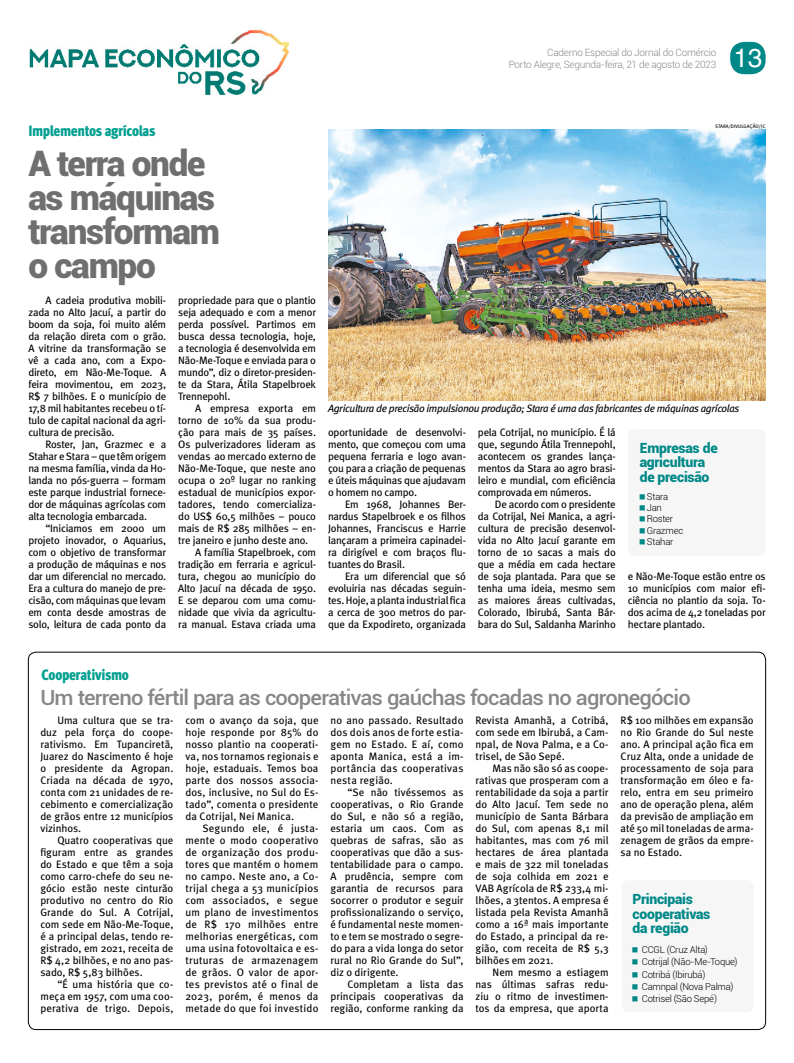
<style>
.page{position:relative;width:794px;height:1063px;background:#fff}
.page>*{position:absolute;margin:0;border:0;box-sizing:border-box;transform-origin:0 0}
.Abre{font:900 35.2px/34px "Roboto";letter-spacing:-.04em;color:#706f6f}
.t1{font:26px "Helvetica";color:#fff}
.Matéria_3_2{font:500 20.9px "Roboto";letter-spacing:-.04em;color:#878787;scale:1.05 1}
.CARTOLA{font:900 15px "Meta Cond";letter-spacing:-.03em;color:#009f90}
.SUBTIT_BOX{font:900 14px/14.8px "Roboto";letter-spacing:-.02em;color:#088}
.TEXTO{font:10.8px/12px "Meta";letter-spacing:-.01em;color:#000;text-align:justify}
.Legenda{font:italic 10.6px "Meta";letter-spacing:-.03em;color:#000}
.t2{font:300 10px "Roboto";letter-spacing:-.025em;color:#878787}
.TEXTO-2{font:300 9.5px "Roboto";letter-spacing:-.025em;color:#000}
.Crédito{font:5px "Meta Book Caps";color:#000}
</style>
<div class="page">
<div style="left:730px;top:42px;width:35px;height:32px;background:#088;border-radius:14px"></div>
<img style="left:29px;top:29px;width:261px;height:66px">
<div style="left:628px;top:429px;width:137px;height:127px;background:#f6f6f6;border-radius:7px"></div>
<div style="left:622px;top:880px;width:131px;height:132px;background:#f6f6f6;border-radius:7px"></div>
<img style="left:328px;top:129px;width:437px;height:271px">
<p class="t2" style="left:547px;top:46px;width:171px">Caderno Especial do Jornal do Comércio</p>
<p class="t2" style="left:508px;top:57px;width:209px">Porto Alegre, Segunda-feira, 21 de agosto de 2023</p>
<p class="t1" style="left:733px;top:43px;width:30px">13</p>
<p class="CARTOLA" style="left:28px;top:121px;width:129px">Implementos agrícolas</p>
<p class="Abre" style="left:28px;top:145px;width:193px">A terra onde as máquinas transformam o campo</p>
<p class="TEXTO" style="left:28px;top:294px;width:139px;text-indent:17px">A cadeia produtiva mobili&shy;zada no Alto Jacuí, a partir do boom da soja, foi muito além da relação direta com o grão.<br>A vitrine da transformação se vê a cada ano, com a Expo&shy;direto, em Não-Me-Toque. A feira movimentou, em 2023, R$ 7 bilhões. E o município de 17,8 mil habitantes recebeu o tí&shy;tulo de capital nacional da agri&shy;cultura de precisão.</p>
<p class="TEXTO" style="left:28px;top:438px;width:139px;text-indent:17px">Roster, Jan, Grazmec e a Stahar e Stara – que têm origem na mesma família, vinda da Ho&shy;landa no pós-guerra – formam este parque industrial fornece&shy;dor de máquinas agrícolas com alta tecnologia embarcada.</p>
<p class="TEXTO" style="left:28px;top:522px;width:139px;text-indent:17px">“Iniciamos em 2000 um projeto inovador, o Aquarius, com o objetivo de transformar a produção de máquinas e nos dar um diferencial no mercado.<br>Era a cultura do manejo de pre&shy;cisão, com máquinas que levam em conta desde amostras de solo, leitura de cada ponto da</p>
<p class="TEXTO" style="left:178px;top:294px;width:139px">propriedade para que o plantio seja adequado e com a menor perda possível. Partimos em busca dessa tecnologia, hoje, a tecnologia é desenvolvida em Não-Me-Toque e enviada para o mundo”, diz o diretor-presiden&shy;te da Stara, Átila Stapelbroek Trennepohl.</p>
<p class="TEXTO" style="left:178px;top:402px;width:139px;text-indent:17px">A empresa exporta em torno de 10% da sua produ&shy;ção para mais de 35 países.<br>Os pulverizadores lideram as vendas ao mercado externo de Não-Me-Toque, que neste ano ocupa o 20º lugar no ranking estadual de municípios expor&shy;tadores, tendo comercializa&shy;do US$ 60,5 milhões – pouco mais de R$ 285 milhões – en&shy;tre janeiro e junho deste ano.</p>
<p class="TEXTO" style="left:178px;top:546px;width:139px;text-indent:17px">A família Stapelbroek, com tradição em ferraria e agricul&shy;tura, chegou ao município do Alto Jacuí na década de 1950.<br>E se deparou com uma comu&shy;nidade que vivia da agricultu&shy;ra manual. Estava criada uma</p>
<p class="Crédito" style="left:715px;top:123px;width:52px">STARA/DIVULGAÇÃO/JC</p>
<p class="Legenda" style="left:328px;top:402px;width:413px">Agricultura de precisão impulsionou produção; Stara é uma das fabricantes de máquinas agrícolas</p>
<p class="TEXTO" style="left:328px;top:426px;width:139px">oportunidade de desenvolvi&shy;mento, que começou com uma pequena ferraria e logo avan&shy;çou para a criação de pequenas e úteis máquinas que ajudavam o homem no campo.</p>
<p class="TEXTO" style="left:328px;top:498px;width:139px;text-indent:17px">Em 1968, Johannes Ber&shy;nardus Stapelbroek e os filhos Johannes, Franciscus e Harrie lançaram a primeira capinadei&shy;ra dirigível e com braços flu&shy;tuantes do Brasil.</p>
<p class="TEXTO" style="left:328px;top:570px;width:139px;text-indent:17px">Era um diferencial que só evoluiria nas décadas seguin&shy;tes. Hoje, a planta industrial fica a cerca de 300 metros do par&shy;que da Expodireto, organizada</p>
<p class="TEXTO" style="left:478px;top:426px;width:139px">pela Cotrijal, no município. É lá que, segundo Átila Trennepohl, acontecem os grandes lança&shy;mentos da Stara ao agro brasi&shy;leiro e mundial, com eficiência comprovada em números.</p>
<p class="TEXTO" style="left:478px;top:498px;width:139px;text-indent:17px">De acordo com o presidente da Cotrijal, Nei Manica, a agri&shy;cultura de precisão desenvol&shy;vida no Alto Jacuí garante em torno de 10 sacas a mais do que a média em cada hectare de soja plantada. Para que se tenha uma ideia, mesmo sem as maiores áreas cultivadas, Colorado, Ibirubá, Santa Bár&shy;bara do Sul, Saldanha Marinho</p>
<p class="SUBTIT_BOX" style="left:640px;top:440px;width:79px">Empresas de agricultura de precisão</p>
<p class="TEXTO-2" style="left:647px;top:490px;width:23px">Stara</p>
<p class="TEXTO-2" style="left:647px;top:501px;width:17px">Jan</p>
<p class="TEXTO-2" style="left:647px;top:513px;width:28px">Roster</p>
<p class="TEXTO-2" style="left:647px;top:524px;width:38px">Grazmec</p>
<p class="TEXTO-2" style="left:647px;top:535px;width:28px">Stahar</p>
<p class="TEXTO" style="left:628px;top:570px;width:139px">e Não-Me-Toque estão entre os 10 municípios com maior efi&shy;ciência no plantio da soja. To&shy;dos acima de 4,2 toneladas por hectare plantado.</p>
<p class="CARTOLA" style="left:42px;top:666px;width:89px">Cooperativismo</p>
<p class="Matéria_3_2" style="left:40px;top:683px;width:621px">Um terreno fértil para as cooperativas gaúchas focadas no agronegócio</p>
<p class="TEXTO" style="left:40px;top:714px;width:135px;text-indent:17px">Uma cultura que se tra&shy;duz pela força do coope&shy;rativismo. Em Tupanciretã, Juarez do Nascimento é hoje o presidente da Agropan.<br>Criada na década de 1970, conta com 21 unidades de re&shy;cebimento e comercialização de grãos entre 12 municípios vizinhos.</p>
<p class="TEXTO" style="left:40px;top:834px;width:135px;text-indent:17px">Quatro cooperativas que figuram entre as grandes do Estado e que têm a soja como carro-chefe do seu ne&shy;gócio estão neste cinturão produtivo no centro do Rio Grande do Sul. A Cotrijal, com sede em Não-Me-Toque, é a principal delas, tendo re&shy;gistrado, em 2021, receita de R$ 4,2 bilhões, e no ano pas&shy;sado, R$ 5,83 bilhões.</p>
<p class="TEXTO" style="left:40px;top:978px;width:135px;text-indent:17px">“É uma história que co&shy;meça em 1957, com uma coo&shy;perativa de trigo. Depois,</p>
<p class="TEXTO" style="left:185px;top:714px;width:135px">com o avanço da soja, que hoje responde por 85% do nosso plantio na cooperati&shy;va, nos tornamos regionais e hoje, estaduais. Temos boa parte dos nossos associa&shy;dos, inclusive, no Sul do Es&shy;tado”, comenta o presidente da Cotrijal, Nei Manica.</p>
<p class="TEXTO" style="left:185px;top:822px;width:135px;text-indent:17px">Segundo ele, é justa&shy;mente o modo cooperativo de organização dos produ&shy;tores que mantém o homem no campo. Neste ano, a Co&shy;trijal chega a 53 municípios com associados, e segue um plano de investimentos de R$ 170 milhões entre melhorias energéticas, com uma usina fotovoltaica e es&shy;truturas de armazenagem de grãos. O valor de apor&shy;tes previstos até o final de 2023, porém, é menos da metade do que foi investido</p>
<p class="TEXTO" style="left:330px;top:714px;width:135px">no ano passado. Resultado dos dois anos de forte estia&shy;gem no Estado. E aí, como aponta Manica, está a im&shy;portância das cooperativas nesta região.</p>
<p class="TEXTO" style="left:330px;top:786px;width:135px;text-indent:17px">“Se não tivéssemos as cooperativas, o Rio Grande do Sul, e não só a região, estaria um caos. Com as quebras de safras, são as cooperativas que dão a sus&shy;tentabilidade para o campo.<br>A prudência, sempre com garantia de recursos para socorrer o produtor e seguir profissionalizando o serviço, é fundamental neste momen&shy;to e tem se mostrado o segre&shy;do para a vida longa do setor rural no Rio Grande do Sul”, diz o dirigente.</p>
<p class="TEXTO" style="left:330px;top:978px;width:135px;text-indent:17px">Completam a lista das principais cooperativas da região, conforme ranking da</p>
<p class="TEXTO" style="left:475px;top:714px;width:135px">Revista Amanhã, a Cotribá, com sede em Ibirubá, a Cam&shy;npal, de Nova Palma, e a Co&shy;trisel, de São Sepé.</p>
<p class="TEXTO" style="left:475px;top:762px;width:135px;text-indent:17px">Mas não são só as coope&shy;rativas que prosperam com a rentabilidade da soja a partir do Alto Jacuí. Tem sede no município de Santa Bárbara do Sul, com apenas 8,1 mil habitantes, mas com 76 mil hectares de área plantada e mais de 322 mil toneladas de soja colhida em 2021 e VAB Agrícola de R$ 233,4 mi&shy;lhões, a 3tentos. A empresa é listada pela Revista Amanhã como a 16ª mais importante do Estado, a principal da re&shy;gião, com receita de R$ 5,3 bilhões em 2021.</p>
<p class="TEXTO" style="left:475px;top:966px;width:135px;text-indent:17px">Nem mesmo a estiagem nas últimas safras redu&shy;ziu o ritmo de investimen&shy;tos da empresa, que aporta</p>
<p class="TEXTO" style="left:620px;top:714px;width:135px">R$ 100 milhões em expansão no Rio Grande do Sul neste ano. A principal ação fica em Cruz Alta, onde a unidade de processamento de soja para transformação em óleo e fa&shy;relo, entra em seu primeiro ano de operação plena, além da previsão de ampliação em até 50 mil toneladas de arma&shy;zenagem de grãos da empre&shy;sa no Estado.</p>
<p class="SUBTIT_BOX" style="left:632px;top:891px;width:79px">Principais cooperativas</p>
<p class="SUBTIT_BOX" style="left:632px;top:921px;width:58px">da região</p>
<p class="TEXTO-2" style="left:641px;top:943px;width:68px">CCGL (Cruz Alta)</p>
<p class="TEXTO-2" style="left:641px;top:955px;width:97px">Cotrijal (Não-Me-Toque)</p>
<p class="TEXTO-2" style="left:641px;top:968px;width:65px">Cotribá (Ibirubá)</p>
<p class="TEXTO-2" style="left:641px;top:980px;width:93px">Camnpal (Nova Palma)</p>
<p class="TEXTO-2" style="left:641px;top:992px;width:77px">Cotrisel (São Sepé)</p>
</div>
